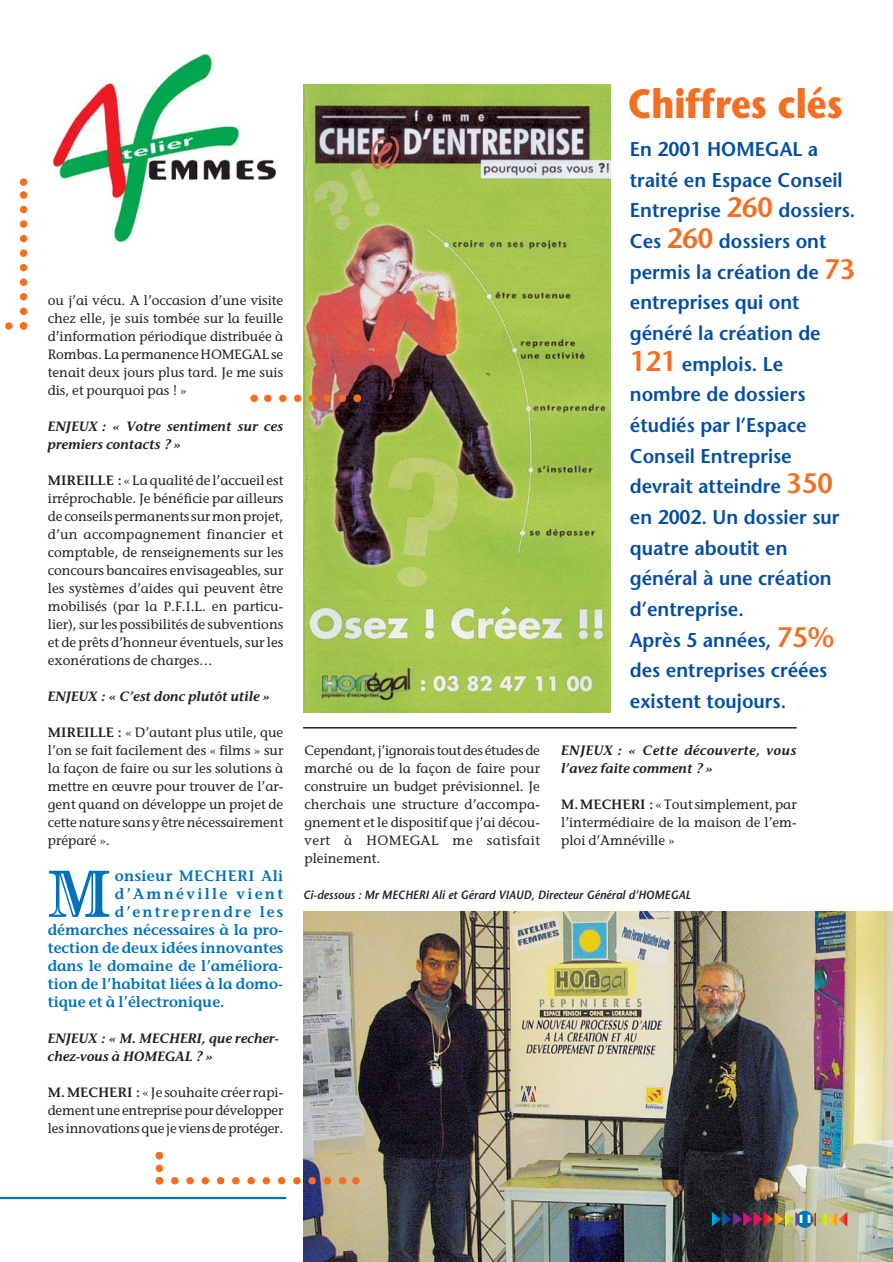
<style>
.page{position:relative;width:893px;height:1262px;background:#fff}
.page>*{position:absolute;margin:0;border:0;box-sizing:border-box;transform-origin:0 0}
.t1{font:700 67.05px "Century Handtooled";color:#0071bc}
.t2{font:700 40.8px "Stone Sans";color:#f36f21;scale:.85 1}
.t3{font:600 19.95px/30.6px "Stone Sans";color:#034ea2;scale:.96 1}
.t4{font:600 15px "Stone Informal";color:#0071bc}
.t5{font:600 15px "Stone Informal";letter-spacing:.025em;color:#0071bc}
.t6{font:600 15px "Stone Informal";letter-spacing:.135em;color:#0071bc}
.t7{font:600 15px "Stone Informal";letter-spacing:.155em;color:#0071bc}
.t8{font:13.5px/18px "Stone Informal";color:#231f20;text-align:justify}
.t9{font:italic 600 13.5px/18px "Stone Informal";color:#231f20}
.t10{font:italic 600 13.5px/18px "Stone Informal";letter-spacing:.03em;color:#231f20}
.t11{font:italic 600 12px "Stone Sans";color:#231f20;scale:.95 1}
.t12{font:800 12px "Gill Sans";color:#fff}
.s1{font-weight:600}
.s2{font-size:28.05px;color:#f36f21}
</style>
<div class="page">
<svg style="left:0;top:181px;width:287px;height:1019px"></svg>
<img style="left:303px;top:912px;width:589px;height:349px">
<div style="left:48px;top:27px;width:234px;height:246px;background:#fff"></div>
<img style="left:52px;top:53px;width:224px;height:190px">
<img style="left:712px;top:1211px;width:135px;height:15px">
<div style="left:796px;top:1210px;width:17px;height:17px;background:#0071bc;border-radius:50%"></div>
<img style="left:303px;top:84px;width:307px;height:628px">
<svg style="left:156px;top:1151px;width:204px;height:33px"></svg>
<svg style="left:250px;top:394px;width:111px;height:8px"></svg>
<hr style="left:303px;top:727px;width:493px;height:1px;background:#231f20">
<svg style="left:0;top:178px;width:27px;height:152px"></svg>
<p class="t8" style="left:48px;top:292px;width:237px">ou j’ai vécu. A l’occasion d’une visite chez elle, je suis tombée sur la feuille d’information périodique distribuée à Rombas. La permanence HOMEGAL se tenait deux jours plus tard. Je me suis dis, et pourquoi pas ! »</p>
<p class="t9" style="left:48px;top:418px;width:237px">ENJEUX : « Votre sentiment sur ces premiers contacts ? »</p>
<p class="t8" style="left:48px;top:472px;width:237px"><span class="s1">MIREILLE :</span> «La qualité de l’accueil est irréprochable. Je bénéficie par ailleurs de conseils permanents sur mon projet, d’un accompagnement financier et comptable, de renseignements sur les concours bancaires envisageables, sur les systèmes d’aides qui peuvent être mobilisés (par la P.F.I.L. en particu&shy;lier), sur les possibilités de subventions et de prêts d’honneur éventuels, sur les exonérations de charges…</p>
<p class="t9" style="left:48px;top:688px;width:224px">ENJEUX : « C’est donc plutôt utile »</p>
<p class="t8" style="left:48px;top:724px;width:237px"><span class="s1">MIREILLE :</span> « D’autant plus utile, que l’on se fait facilement des « films » sur la façon de faire ou sur les solutions à mettre en œuvre pour trouver de l’ar&shy;gent quand on développe un projet de cette nature sans y être nécessairement préparé ».</p>
<h1 class="t1" style="left:48px;top:870px;width:64px">M</h1>
<p class="t5" style="left:115px;top:869px;width:170px">onsieur MECHERI Ali</p>
<p class="t7" style="left:115px;top:887px;width:170px">d’Amnéville vient</p>
<p class="t6" style="left:115px;top:905px;width:170px">d’entreprendre les</p>
<p class="t4" style="left:48px;top:923px;width:237px">démarches nécessaires à la pro-</p>
<p class="t4" style="left:48px;top:941px;width:237px">tection de deux idées innovantes</p>
<p class="t4" style="left:48px;top:959px;width:237px">dans le domaine de l’améliora-</p>
<p class="t4" style="left:48px;top:977px;width:237px">tion de l’habitat liées à la domo-</p>
<p class="t4" style="left:48px;top:995px;width:178px">tique et à l’électronique.</p>
<p class="t9" style="left:48px;top:1030px;width:233px">ENJEUX : « M. MECHERI, que recher&shy;chez-vous à HOMEGAL ? »</p>
<p class="t8" style="left:48px;top:1084px;width:237px"><span class="s1">M. MECHERI :</span> « Je souhaite créer rapi&shy;dement une entreprise pour développer les innovations que je viens de protéger.</p>
<h2 class="t2" style="left:628px;top:88px;width:254px">Chiffres clés</h2>
<p class="t3" style="left:630px;top:136px;width:236px">En 2001 HOMEGAL a traité en Espace Conseil<br>Entreprise <span class="s2">260</span> dossiers.<br>Ces <span class="s2">260</span> dossiers ont permis la création de <span class="s2">73 </span>entreprises qui ont généré la création de<br><span class="s2">121</span> emplois. Le nombre de dossiers étudiés par l’Espace<br>Conseil Entreprise devrait atteindre <span class="s2">350 </span>en 2002. Un dossier sur quatre aboutit en général à une création d’entreprise.<br>Après 5 années, <span class="s2">75% </span>des entreprises créées existent toujours.</p>
<p class="t8" style="left:304px;top:742px;width:237px">Cependant, j’ignorais tout des études de marché ou de la façon de faire pour construire un budget prévisionnel. Je cherchais une structure d’accompa&shy;gnement et le dispositif que j’ai décou&shy;vert à HOMEGAL me satisfait pleinement.</p>
<p class="t10" style="left:561px;top:742px;width:237px">ENJEUX : « Cette découverte, vous l’avez faite comment ? »</p>
<p class="t8" style="left:561px;top:796px;width:237px"><span class="s1">M.MECHERI :</span> «Tout simplement, par l’intermédiaire de la maison de l’em&shy;ploi d’Amnéville »</p>
<p class="t11" style="left:303px;top:890px;width:409px">Ci-dessous : Mr MECHERI Ali et Gérard VIAUD, Directeur Général d’HOMEGAL</p>
<p class="t12" style="left:797px;top:1214px;width:18px">11</p>
</div>
